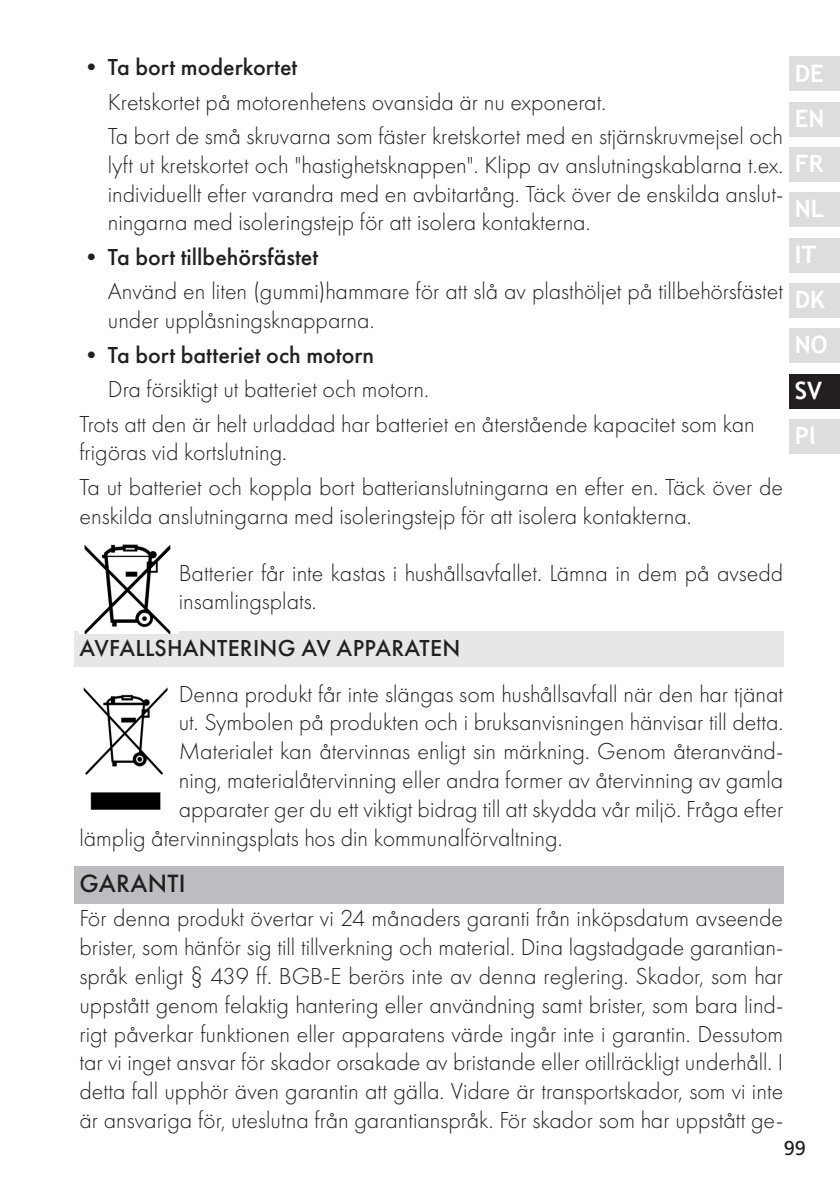
<style>
.page{position:relative;width:840px;height:1191px;background:#fff}
.page>*{position:absolute;margin:0;border:0;box-sizing:border-box;transform-origin:0 0}
.t1{font:500 26px "Futura PT";letter-spacing:.01em;color:#231f20}
.t2{font:300 24px/28.8px "Futura PT";color:#231f20}
.t3{font:500 24px "Futura PT";color:#231f20}
.t4{font:700 24px/45.4px "Trebuchet MS";color:#fff}
.t5{font:20px "Frutiger LT Com";color:#231f20}
</style>
<div class="page">
<div style="left:788px;top:57px;width:51px;height:34px;background:#dcdddf"></div>
<div style="left:788px;top:102px;width:51px;height:34px;background:#dcdddf"></div>
<div style="left:788px;top:147px;width:51px;height:34px;background:#dcdddf"></div>
<div style="left:788px;top:193px;width:51px;height:34px;background:#dcdddf"></div>
<div style="left:788px;top:238px;width:51px;height:34px;background:#dcdddf"></div>
<div style="left:788px;top:283px;width:51px;height:34px;background:#dcdddf"></div>
<div style="left:788px;top:329px;width:51px;height:34px;background:#dcdddf"></div>
<div style="left:788px;top:374px;width:51px;height:34px;background:#231f20"></div>
<div style="left:788px;top:420px;width:51px;height:34px;background:#dcdddf"></div>
<div style="left:74px;top:631px;width:708px;height:36px;background:#e6e7e9"></div>
<div style="left:74px;top:866px;width:708px;height:37px;background:#bcbdc0"></div>
<img style="left:79px;top:544px;width:100px;height:89px">
<img style="left:83px;top:687px;width:85px;height:123px">
<p class="t3" style="left:79px;top:53px;width:219px">• Ta bort moderkortet</p>
<p class="t2" style="left:108px;top:84px;width:676px;line-height:34.4px">Kretskortet på motorenhetens ovansida är nu exponerat.<br>Ta bort de små skruvarna som fäster kretskortet med en stjärnskruvmejsel och</p>
<p class="t2" style="left:108px;top:151px;width:676px;text-align:justify">lyft ut kretskortet och "hastighetsknappen". Klipp av anslutningskablarna t.ex. individuellt efter varandra med en avbitartång. Täck över de enskilda anslut&shy;ningarna med isoleringstejp för att isolera kontakterna.</p>
<p class="t3" style="left:79px;top:242px;width:240px">• Ta bort tillbehörsfästet</p>
<p class="t2" style="left:108px;top:277px;width:676px">Använd en liten (gummi)hammare för att slå av plasthöljet på tillbehörsfästet under upplåsningsknapparna.</p>
<p class="t3" style="left:79px;top:340px;width:296px">• Ta bort batteriet och motorn</p>
<p class="t2" style="left:79px;top:372px;width:676px;line-height:34.4px;text-indent:28px">Dra försiktigt ut batteriet och motorn.<br>Trots att den är helt urladdad har batteriet en återstående kapacitet som kan</p>
<p class="t2" style="left:79px;top:435px;width:704px;line-height:34.4px">frigöras vid kortslutning.<br>Ta ut batteriet och koppla bort batterianslutningarna en efter en. Täck över de</p>
<p class="t2" style="left:79px;top:501px;width:613px">enskilda anslutningarna med isoleringstejp för att isolera kontakterna.</p>
<p class="t2" style="left:179px;top:558px;width:605px">Batterier får inte kastas i hushållsavfallet. Lämna in dem på avsedd insamlingsplats.</p>
<p class="t3" style="left:79px;top:633px;width:382px">AVFALLSHANTERING AV APPARATEN</p>
<p class="t2" style="left:179px;top:679px;width:605px">Denna produkt får inte slängas som hushållsavfall när den har tjänat</p>
<p class="t2" style="left:179px;top:708px;width:605px">ut. Symbolen på produkten och i bruksanvisningen hänvisar till detta.</p>
<p class="t2" style="left:179px;top:737px;width:605px">Materialet kan återvinnas enligt sin märkning. Genom återanvänd-</p>
<p class="t2" style="left:179px;top:765px;width:605px">ning, materialåtervinning eller andra former av återvinning av gamla</p>
<p class="t2" style="left:179px;top:794px;width:605px">apparater ger du ett viktigt bidrag till att skydda vår miljö. Fråga efter</p>
<p class="t2" style="left:79px;top:823px;width:484px">lämplig återvinningsplats hos din kommunalförvaltning.</p>
<p class="t1" style="left:79px;top:867px;width:108px">GARANTI</p>
<p class="t2" style="left:79px;top:904px;width:705px;text-align:justify">För denna produkt övertar vi 24 månaders garanti från inköpsdatum avseende brister, som hänför sig till tillverkning och material. Dina lagstadgade garantian&shy;språk enligt § 439 ff. BGB-E berörs inte av denna reglering. Skador, som har uppstått genom felaktig hantering eller användning samt brister, som bara lind&shy;rigt påverkar funktionen eller apparatens värde ingår inte i garantin. Dessutom tar vi inget ansvar för skador orsakade av bristande eller otillräckligt underhåll. I detta fall upphör även garantin att gälla. Vidare är transportskador, som vi inte är ansvariga för, uteslutna från garantianspråk. För skador som har uppstått ge-</p>
<p class="t4" style="left:794px;top:50px;width:34px">DE<br>EN<br>FR<br>NL<br>IT<br>DK<br>NO<br>SV<br>Pl</p>
<p class="t5" style="left:783px;top:1136px;width:24px">99</p>
</div>
